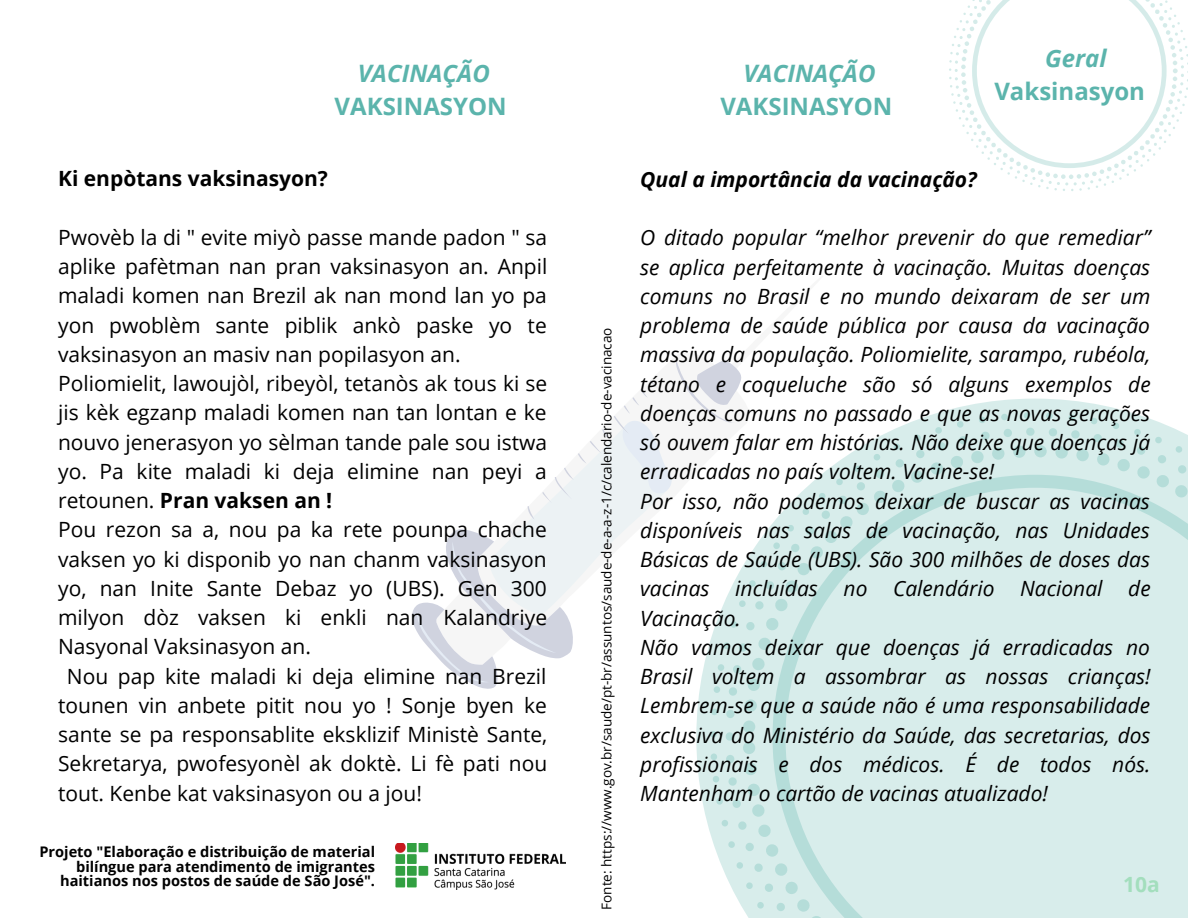
<style>
.page{position:relative;width:1188px;height:918px;background:#fff}
.page>*{position:absolute;margin:0;border:0;box-sizing:border-box;transform-origin:0 0}
.t1{font:700 24px "Open Sans";color:#5bb4ac}
.t2{font:italic 700 24px "Open Sans";color:#5bb4ac}
.t3{font:italic 21px/29.2px "Open Sans";color:#000}
.t4{font:21px "Open Sans";color:#000}
.t5{font:700 21px "Open Sans";color:#000}
.t6{font:italic 700 21px "Open Sans";color:#000}
.t7{font:700 21px "Open Sans";color:#a3debd}
.t8{font:700 14.55px/14.2px "Open Sans";color:#000;text-align:right}
.t9{font:13.5px "Open Sans";color:#000}
.s1{font-weight:400}
</style>
<div class="page">
<img style="left:395px;top:844px;width:170px;height:46px">
<svg style="left:949px;top:0;width:239px;height:191px"></svg>
<svg style="left:696px;top:399px;width:433px;height:433px;fill:#d8edeb"></svg>
<svg style="left:710px;top:412px;width:478px;height:506px;background:#d6ecea"></svg>
<svg style="left:742px;top:399px;width:81px;height:266px"></svg>
<svg style="left:412px;top:360px;width:330px;height:329px"></svg>
<svg style="left:416px;top:419px;width:256px;height:264px"></svg>
<p class="t2" style="left:358px;top:57px;width:134px">VACINAÇÃO</p>
<p class="t1" style="left:335px;top:89px;width:174px">VAKSINASYON</p>
<p class="t5" style="left:58px;top:164px;width:271px">Ki enpòtans vaksinasyon?</p>
<p class="t4" style="left:58px;top:223px;width:490px">Pwovèb la di " evite miyò passe mande padon " sa</p>
<p class="t4" style="left:58px;top:252px;width:491px">aplike pafètman nan pran vaksinasyon an. Anpil</p>
<p class="t4" style="left:58px;top:281px;width:490px">maladi komen nan Brezil ak nan mond lan yo pa</p>
<p class="t4" style="left:58px;top:310px;width:490px">yon pwoblèm sante piblik ankò paske yo te</p>
<p class="t4" style="left:58px;top:340px;width:404px">vaksinasyon an masiv nan popilasyon an.</p>
<p class="t4" style="left:58px;top:369px;width:491px">Poliomielit, lawoujòl, ribeyòl, tetanòs ak tous ki se</p>
<p class="t4" style="left:58px;top:398px;width:490px">jis kèk egzanp maladi komen nan tan lontan e ke</p>
<p class="t4" style="left:58px;top:427px;width:491px">nouvo jenerasyon yo sèlman tande pale sou istwa</p>
<p class="t4" style="left:58px;top:457px;width:490px">yo. Pa kite maladi ki deja elimine nan peyi a</p>
<p class="t5" style="left:58px;top:486px;width:276px"><span class="s1">retounen.</span> Pran vaksen an !</p>
<p class="t4" style="left:58px;top:515px;width:490px">Pou rezon sa a, nou pa ka rete pounpa chache</p>
<p class="t4" style="left:58px;top:544px;width:490px">vaksen yo ki disponib yo nan chanm vaksinasyon</p>
<p class="t4" style="left:58px;top:574px;width:490px">yo, nan Inite Sante Debaz yo (UBS). Gen 300</p>
<p class="t4" style="left:58px;top:603px;width:491px">milyon dòz vaksen ki enkli nan Kalandriye</p>
<p class="t4" style="left:58px;top:632px;width:254px">Nasyonal Vaksinasyon an.</p>
<p class="t4" style="left:67px;top:661px;width:481px">Nou pap kite maladi ki deja elimine nan Brezil</p>
<p class="t4" style="left:58px;top:691px;width:490px">tounen vin anbete pitit nou yo ! Sonje byen ke</p>
<p class="t4" style="left:58px;top:720px;width:491px">sante se pa responsablite eksklizif Ministè Sante,</p>
<p class="t4" style="left:58px;top:749px;width:491px">Sekretarya, pwofesyonèl ak doktè. Li fè pati nou</p>
<p class="t4" style="left:58px;top:778px;width:365px">tout. Kenbe kat vaksinasyon ou a jou!</p>
<p class="t8" style="left:39px;top:845px;width:337px">Projeto "Elaboração e distribuição de material bilíngue para atendimento de imigrantes haitianos nos postos de saúde de São José".</p>
<p class="t9" style="left:597px;top:910px;width:584px;rotate:-90deg">Fonte: https://www.gov.br/saude/pt-br/assuntos/saude-de-a-a-z-1/c/calendario-de-vacinacao</p>
<p class="t2" style="left:744px;top:57px;width:134px">VACINAÇÃO</p>
<p class="t1" style="left:720px;top:89px;width:174px">VAKSINASYON</p>
<p class="t2" style="left:1045px;top:42px;width:63px">Geral</p>
<p class="t1" style="left:994px;top:74px;width:152px">Vaksinasyon</p>
<p class="t6" style="left:640px;top:165px;width:338px">Qual a importância da vacinação?</p>
<p class="t3" style="left:640px;top:223px;width:512px">O ditado popular “melhor prevenir do que remediar” se aplica perfeitamente à vacinação. Muitas doenças comuns no Brasil e no mundo deixaram de ser um problema de saúde pública por causa da vacinação massiva da população. Poliomielite, sarampo, rubéola, tétano e coqueluche são só alguns exemplos de doenças comuns no passado e que as novas gerações só ouvem falar em histórias. Não deixe que doenças já erradicadas no país voltem. Vacine-se!<br>Por isso, não podemos deixar de buscar as vacinas disponíveis nas salas de vacinação, nas Unidades Básicas de Saúde (UBS). São 300 milhões de doses das vacinas incluídas no Calendário Nacional de Vacinação.<br>Não vamos deixar que doenças já erradicadas no Brasil voltem a assombrar as nossas crianças!<br>Lembrem-se que a saúde não é uma responsabilidade exclusiva do Ministério da Saúde, das secretarias, dos profissionais e dos médicos. É de todos nós.<br>Mantenham o cartão de vacinas atualizado!</p>
<p class="t7" style="left:1123px;top:869px;width:38px">10a</p>
</div>
